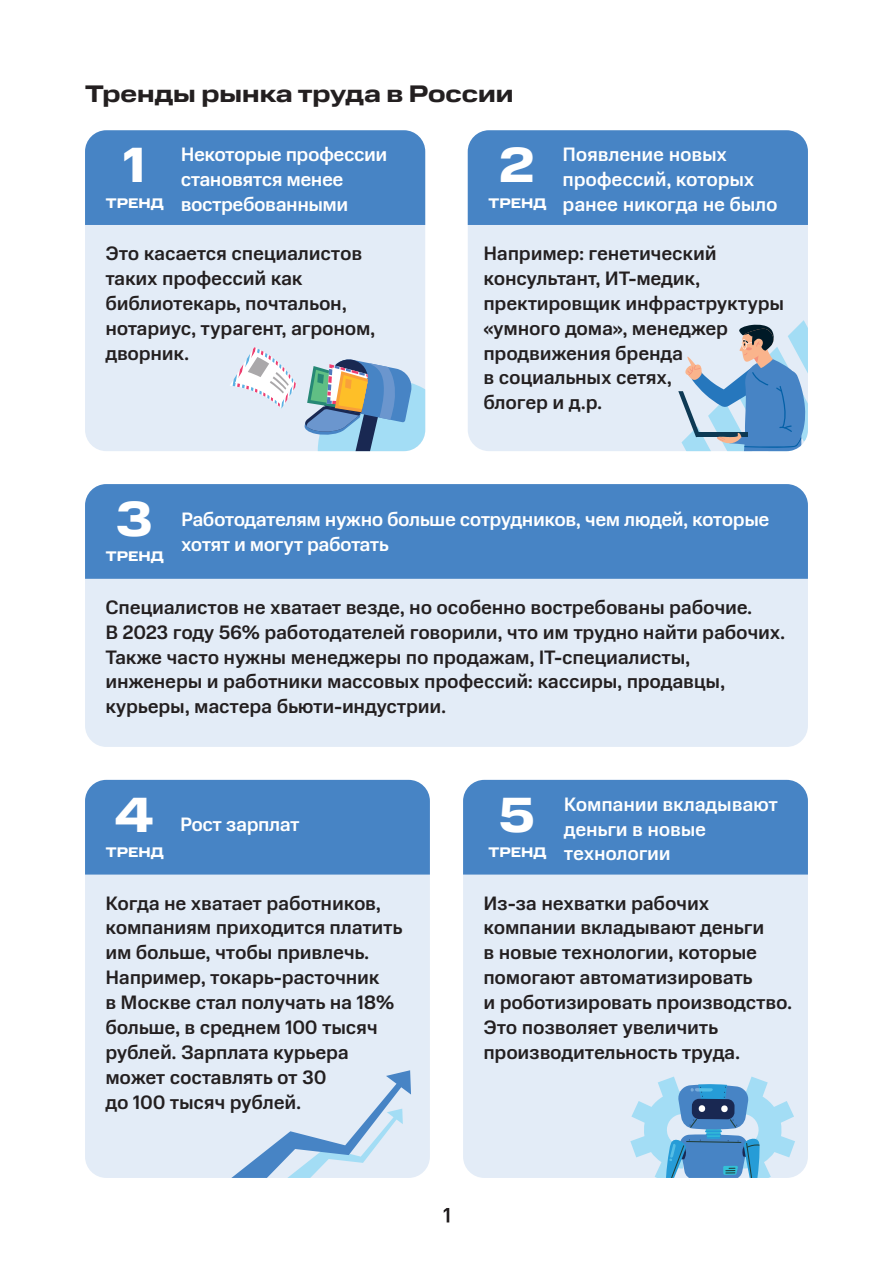
<style>
.page{position:relative;width:893px;height:1263px;background:#fff}
.page>*{position:absolute;margin:0;border:0;box-sizing:border-box;transform-origin:0 0}
.t1{font:700 49.65px "MTS Wide";color:#fff}
.t2{font:700 24px "MTS Wide";color:#231f20}
.t3{font:500 19.5px/24.9px "MTS Sans";letter-spacing:-.015em;color:#231f20}
.t4{font:500 19.5px/24.9px "MTS Sans";letter-spacing:-.025em;color:#fff}
.t5{font:700 13.95px "MTS Wide";color:#fff}
</style>
<div class="page">
<svg style="left:444px;top:1208px;width:5px;height:14px"></svg>
<div style="left:85px;top:130px;width:340px;height:321px;background:#e3ecf7;border-radius:21px"></div>
<div style="left:85px;top:130px;width:340px;height:95px;background:#4784c5"></div>
<div style="left:468px;top:130px;width:340px;height:321px;background:#e3ecf7;border-radius:21px"></div>
<div style="left:468px;top:130px;width:340px;height:95px;background:#4784c5"></div>
<div style="left:85px;top:484px;width:723px;height:263px;background:#e3ecf7;border-radius:21px"></div>
<div style="left:85px;top:484px;width:723px;height:95px;background:#4784c5"></div>
<div style="left:85px;top:780px;width:345px;height:398px;background:#e3ecf7;border-radius:21px"></div>
<div style="left:85px;top:780px;width:345px;height:94px;background:#4784c5"></div>
<div style="left:463px;top:780px;width:345px;height:398px;background:#e3ecf7;border-radius:21px"></div>
<div style="left:463px;top:780px;width:345px;height:94px;background:#4784c5"></div>
<svg style="left:630px;top:1076px;width:165px;height:102px"></svg>
<svg style="left:230px;top:347px;width:195px;height:104px"></svg>
<svg style="left:231px;top:1070px;width:180px;height:108px"></svg>
<svg style="left:678px;top:320px;width:130px;height:131px"></svg>
<p class="t2" style="left:85px;top:80px;width:430px">Тренды рынка труда в России</p>
<p class="t4" style="left:181px;top:142px;width:208px">Некоторые профессии становятся менее востребованными</p>
<h1 class="t1" style="left:499px;top:137px;width:38px">2</h1>
<p class="t5" style="left:488px;top:195px;width:60px">ТРЕНД</p>
<p class="t3" style="left:483px;top:241px;width:302px">Например: генетический консультант, ИТ-медик, пректировщик инфраструктуры «умного дома», менеджер продвижения бренда<br>в социальных сетях,<br>блогер и д.р.</p>
<p class="t4" style="left:563px;top:142px;width:217px">Появление новых профессий, которых ранее никогда не было</p>
<h1 class="t1" style="left:123px;top:137px;width:24px">1</h1>
<p class="t5" style="left:106px;top:195px;width:60px">ТРЕНД</p>
<p class="t3" style="left:105px;top:241px;width:272px">Это касается специалистов таких профессий как библиотекарь, почтальон, нотариус, турагент, агроном, дворник.</p>
<h1 class="t1" style="left:116px;top:491px;width:39px">3</h1>
<p class="t4" style="left:181px;top:507px;width:590px">Работодателям нужно больше сотрудников, чем людей, которые</p>
<p class="t4" style="left:181px;top:531px;width:209px">хотят и могут работать</p>
<p class="t5" style="left:106px;top:549px;width:60px">ТРЕНД</p>
<p class="t3" style="left:105px;top:594px;width:682px">Специалистов не хватает везде, но особенно востребованы рабочие.<br>В 2023 году 56% работодателей говорили, что им трудно найти рабочих.<br>Также часто нужны менеджеры по продажам, IT-специалисты, инженеры и работники массовых профессий: кассиры, продавцы, курьеры, мастера бьюти-индустрии.</p>
<h1 class="t1" style="left:115px;top:786px;width:41px">4</h1>
<p class="t4" style="left:180px;top:811px;width:121px">Рост зарплат</p>
<p class="t5" style="left:106px;top:844px;width:60px">ТРЕНД</p>
<p class="t3" style="left:105px;top:890px;width:299px">Когда не хватает работников, компаниям приходится платить им больше, чтобы привлечь.<br>Например, токарь-расточник<br>в Москве стал получать на 18% больше, в среднем 100 тысяч рублей. Зарплата курьера может составлять от 30<br>до 100 тысяч рублей.</p>
<p class="t4" style="left:564px;top:791px;width:216px">Компании вкладывают деньги в новые технологии</p>
<h1 class="t1" style="left:499px;top:786px;width:38px">5</h1>
<p class="t5" style="left:488px;top:844px;width:60px">ТРЕНД</p>
<p class="t3" style="left:483px;top:890px;width:310px">Из-за нехватки рабочих компании вкладывают деньги<br>в новые технологии, которые помогают автоматизировать<br>и роботизировать производство.<br>Это позволяет увеличить производительность труда.</p>
</div>
